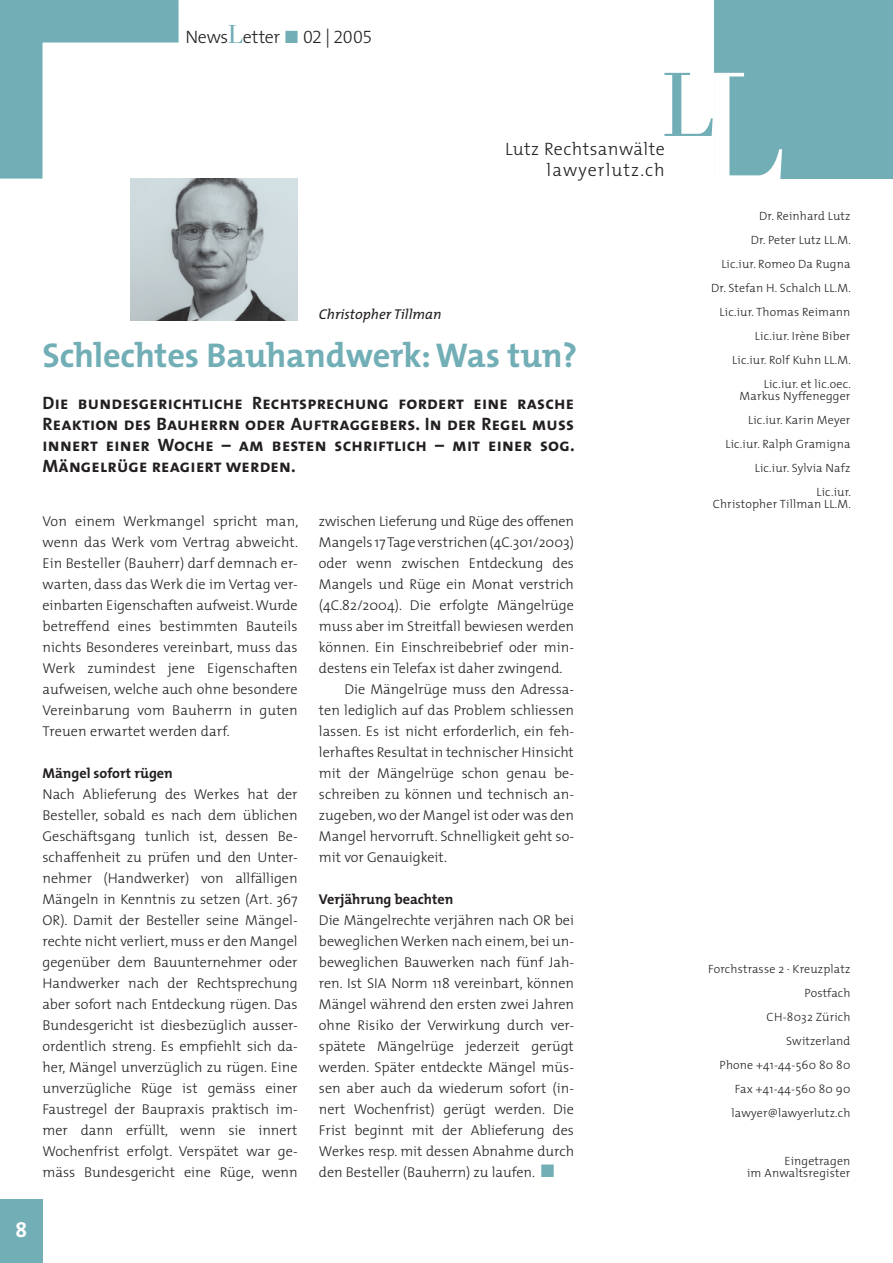
<style>
.page{position:relative;width:893px;height:1263px;background:#fff}
.page>*{position:absolute;margin:0;border:0;box-sizing:border-box;transform-origin:0 0}
.t1{font:94.5px "Bodoni";color:#72aeb6}
.t2{font:700 34.5px "The Mix";letter-spacing:-.005em;color:#72aeb6}
.t3{font:700 21px "The Mix";color:#fff}
.t4{font:18px/21px "The Mix Bold Caps";letter-spacing:.01em;color:#231f20;text-align:justify}
.t5{font:300 18px/21px "The Mix";letter-spacing:.025em;color:#231f20;text-align:right}
.t6{font:300 18px "The Mix";letter-spacing:-.025em;color:#231f20}
.t7{font:300 14.25px/21px "The Mix";color:#231f20;text-align:justify}
.t8{font:700 14.25px "The Mix";color:#231f20}
.t9{font:italic 14.25px "The Mix";color:#231f20}
.t10{font:300 12px/24px "The Mix";letter-spacing:.015em;color:#231f20;text-align:right}
.s1{font-family:"Bodoni";font-weight:400;font-size:27px;color:#72aeb6}
.s2{font-family:"The Mix Light Expert";font-weight:400;color:#72aeb6}
.s3{font-family:"The Mix Light Expert";font-weight:400}
.s4{font-size:159px;color:#fff}
.s5{color:#72aeb6}
</style>
<div class="page">
<div style="left:0;top:1199px;width:43px;height:64px;background:#72aeb6"></div>
<svg style="left:0;top:0;width:179px;height:179px"></svg>
<div style="left:714px;top:0;width:179px;height:179px;background:#72aeb6"></div>
<img style="left:130px;top:179px;width:168px;height:142px">
<h3 class="t3" style="left:15px;top:1213px;width:13px">8</h3>
<p class="t6" style="left:185px;top:22px;width:188px">News<span class="s1">L</span>etter <span class="s2">ó</span> <span class="s3">02]2005</span></p>
<h1 class="t1" style="left:661px;top:52px;width:124px">L<span class="s4">L</span></h1>
<p class="t5" style="left:505px;top:138px;width:161px">Lutz Rechtsanwälte lawyerlutz.ch</p>
<p class="t9" style="left:319px;top:302px;width:124px">Christopher Tillman</p>
<h2 class="t2" style="left:43px;top:326px;width:536px">Schlechtes Bauhandwerk: Was tun?</h2>
<p class="t4" style="left:43px;top:392px;width:534px">Die bundesgerichtliche Rechtsprechung fordert eine rasche Reaktion des Bauherrn oder Auftraggebers. In der Regel muss innert einer Woche – am besten schriftlich – mit einer sog.<br>Mängelrüge reagiert werden.</p>
<p class="t7" style="left:43px;top:510px;width:257px">Von einem Werkmangel spricht man, wenn das Werk vom Vertrag abweicht.<br>Ein Besteller (Bauherr) darf demnach er&shy;warten, dass das Werk die im Vertag ver&shy;einbarten Eigenschaften aufweist. Wurde betreffend eines bestimmten Bauteils nichts Besonderes vereinbart, muss das Werk zumindest jene Eigenschaften aufweisen, welche auch ohne besondere Vereinbarung vom Bauherrn in guten Treuen erwartet werden darf.</p>
<p class="t8" style="left:43px;top:761px;width:132px">Mängel sofort rügen</p>
<p class="t7" style="left:43px;top:783px;width:257px">Nach Ablieferung des Werkes hat der Besteller, sobald es nach dem üblichen Geschäftsgang tunlich ist, dessen Be&shy;schaffenheit zu prüfen und den Unter&shy;nehmer (Handwerker) von allfälligen Mängeln in Kenntnis zu setzen (Art. 367<br>OR). Damit der Besteller seine Mängel&shy;rechte nicht verliert, muss er den Mangel gegenüber dem Bauunternehmer oder Handwerker nach der Rechtsprechung aber sofort nach Entdeckung rügen. Das Bundesgericht ist diesbezüglich ausser&shy;ordentlich streng. Es empfiehlt sich da&shy;her, Mängel unverzüglich zu rügen. Eine unverzügliche Rüge ist gemäss einer Faustregel der Baupraxis praktisch im&shy;mer dann erfüllt, wenn sie innert Wochenfrist erfolgt. Verspätet war ge&shy;mäss Bundesgericht eine Rüge, wenn</p>
<p class="t7" style="left:319px;top:510px;width:257px">zwischen Lieferung und Rüge des offenen</p>
<p class="t7" style="left:319px;top:531px;width:257px">Mangels 17 Tage verstrichen (4C.301/2003)</p>
<p class="t7" style="left:319px;top:552px;width:257px">oder wenn zwischen Entdeckung des</p>
<p class="t7" style="left:319px;top:573px;width:257px">Mangels und Rüge ein Monat verstrich</p>
<p class="t7" style="left:319px;top:594px;width:257px">(4C.82/2004). Die erfolgte Mängelrüge</p>
<p class="t7" style="left:319px;top:615px;width:257px">muss aber im Streitfall bewiesen werden</p>
<p class="t7" style="left:319px;top:636px;width:257px">können. Ein Einschreibebrief oder min-</p>
<p class="t7" style="left:319px;top:657px;width:245px">destens ein Telefax ist daher zwingend.</p>
<p class="t7" style="left:344px;top:678px;width:231px">Die Mängelrüge muss den Adressa-</p>
<p class="t7" style="left:319px;top:699px;width:257px">ten lediglich auf das Problem schliessen</p>
<p class="t7" style="left:319px;top:720px;width:257px">lassen. Es ist nicht erforderlich, ein feh-</p>
<p class="t7" style="left:319px;top:741px;width:256px">lerhaftes Resultat in technischer Hinsicht</p>
<p class="t7" style="left:319px;top:762px;width:257px">mit der Mängelrüge schon genau be-</p>
<p class="t7" style="left:319px;top:783px;width:257px">schreiben zu können und technisch an-</p>
<p class="t7" style="left:319px;top:804px;width:257px">zugeben, wo der Mangel ist oder was den</p>
<p class="t7" style="left:319px;top:825px;width:257px">Mangel hervorruft. Schnelligkeit geht so-</p>
<p class="t7" style="left:319px;top:846px;width:130px">mit vor Genauigkeit.</p>
<p class="t8" style="left:319px;top:887px;width:136px">Verjährung beachten</p>
<p class="t7" style="left:319px;top:909px;width:257px">Die Mängelrechte verjähren nach OR bei beweglichen Werken nach einem, bei un&shy;beweglichen Bauwerken nach fünf Jah&shy;ren. Ist SIA Norm 118 vereinbart, können Mängel während den ersten zwei Jahren ohne Risiko der Verwirkung durch ver&shy;spätete Mängelrüge jederzeit gerügt werden. Später entdeckte Mängel müs&shy;sen aber auch da wiederum sofort (in&shy;nert Wochenfrist) gerügt werden. Die Frist beginnt mit der Ablieferung des Werkes resp. mit dessen Abnahme durch den Besteller (Bauherrn) zu laufen. <span class="s5">■</span></p>
<p class="t10" style="left:711px;top:204px;width:141px">Dr. Reinhard Lutz<br>Dr. Peter Lutz LL.M.<br>Lic.iur. Romeo Da Rugna<br>Dr. Stefan H. Schalch LL.M.<br>Lic.iur. Thomas Reimann<br>Lic.iur. Irène Biber<br>Lic.iur. Rolf Kuhn LL.M.<br>Lic.iur. et lic.oec.</p>
<p class="t10" style="left:725px;top:384px;width:127px">Markus Nyffenegger<br>Lic.iur. Karin Meyer<br>Lic.iur. Ralph Gramigna<br>Lic.iur. Sylvia Nafz<br>Lic.iur.</p>
<p class="t10" style="left:713px;top:492px;width:140px">Christopher Tillman LL.M.</p>
<p class="t10" style="left:708px;top:957px;width:144px">Forchstrasse 2 · Kreuzplatz<br>Postfach<br>CH-8032 Zürich<br>Switzerland<br>Phone +41-44-560 80 80<br>Fax +41-44-560 80 90 lawyer@lawyerlutz.ch</p>
<p class="t10" style="left:747px;top:1155px;width:105px;line-height:12px">Eingetragen<br>im Anwaltsregister</p>
</div>
